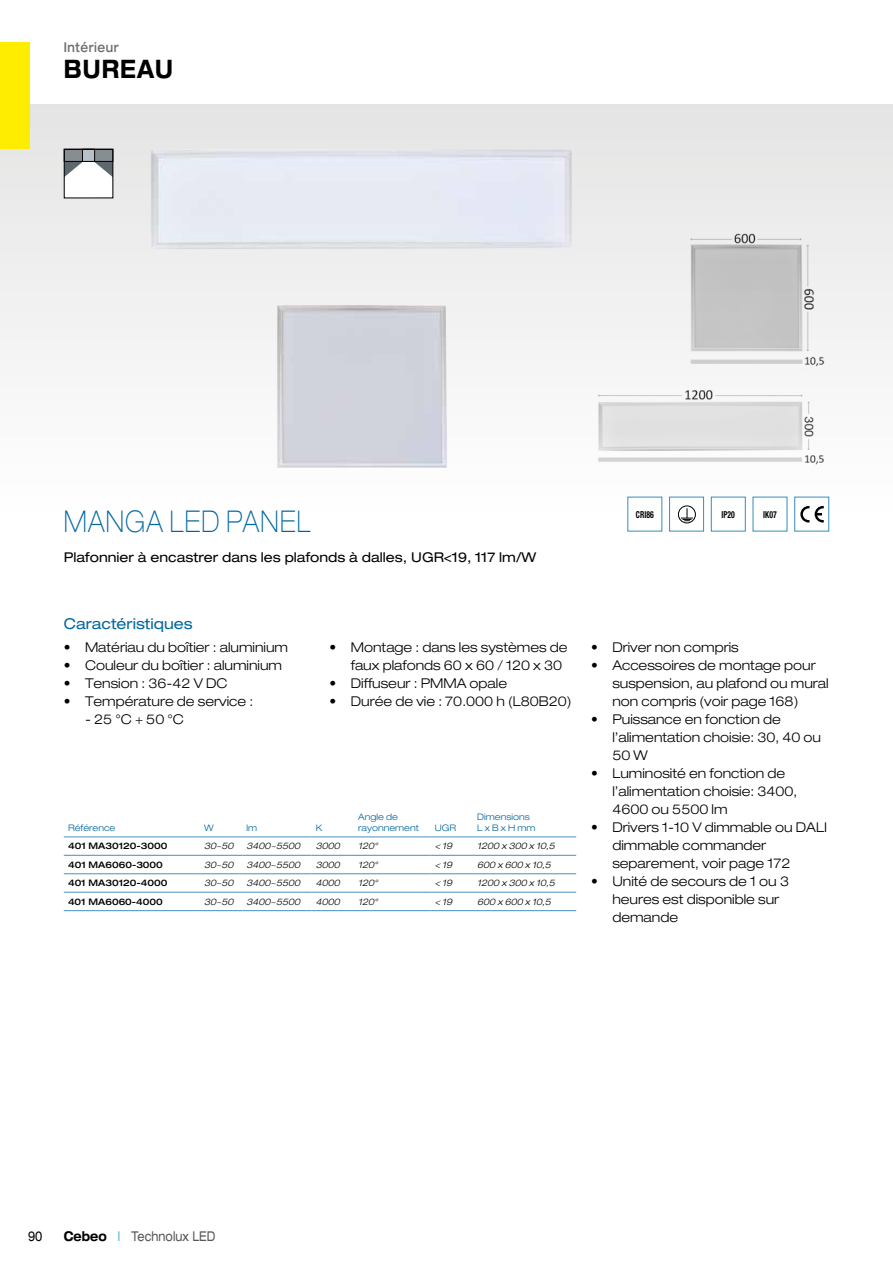
<style>
.page{position:relative;width:893px;height:1263px;background:#fff}
.page>*{position:absolute;margin:0;border:0;box-sizing:border-box;transform-origin:0 0}
.t1{font:100 expanded 30px "Helvetica Neue LT Std";letter-spacing:.05em;color:#0067a0;scale:.8 1}
.t2{font:700 expanded 25.5px "Helvetica Neue LT Std";letter-spacing:.05em;color:#000;scale:.8 1}
.t3{font:expanded 15px "Helvetica Neue LT Std";color:#0067a0}
.t4{font:300 expanded 13.5px/18px "Helvetica Neue LT Std";color:#000}
.t5{font:expanded 13.5px "Helvetica Neue LT Std";color:#000}
.t6{font:expanded 13.5px "Helvetica Neue LT Std";color:#575756;scale:.8 1}
.t7{font:500 expanded 13.5px "Helvetica Neue LT Std";letter-spacing:.05em;color:#706f6f;scale:.8 1}
.t8{font:expanded 13.5px "Helvetica Neue LT Std";color:#000;scale:.8 1}
.t9{font:700 condensed 9.6px "Helvetica Neue LT Std";color:#000;scale:.8 1}
.t10{font:italic 300 expanded 9px "Helvetica Neue LT Std";color:#000}
.t11{font:500 expanded 9px "Helvetica Neue LT Std";color:#000}
.t12{font:300 expanded 9px/10.5px "Helvetica Neue LT Std";color:#0067a0}
.s1{font-weight:700;color:#000}
.s2{color:#62b5d3}
</style>
<div class="page">
<div style="left:0;top:104px;width:893px;height:447px;background:linear-gradient(to bottom,#e4e4e4,#fff)"></div>
<div style="left:0;top:43px;width:30px;height:106px;background:#ffed00"></div>
<svg style="left:64px;top:149px;width:49px;height:49px"></svg>
<svg style="left:678px;top:506px;width:17px;height:17px"></svg>
<div style="left:678px;top:506px;width:18px;height:17px;border:1px solid #000;border-radius:50%"></div>
<svg style="left:681px;top:508px;width:12px;height:13px"></svg>
<div style="left:669px;top:497px;width:35px;height:34px;border:1px solid #368dbc"></div>
<div style="left:711px;top:497px;width:35px;height:34px;border:1px solid #368dbc"></div>
<svg style="left:800px;top:506px;width:9px;height:16px"></svg>
<svg style="left:815px;top:506px;width:9px;height:16px"></svg>
<div style="left:794px;top:497px;width:35px;height:34px;border:1px solid #368dbc"></div>
<img style="left:150px;top:149px;width:422px;height:319px">
<hr style="left:64px;top:836px;width:136px;height:1px;background:#5c9bc6">
<hr style="left:200px;top:836px;width:42px;height:1px;background:#5c9bc6">
<hr style="left:242px;top:836px;width:69px;height:1px;background:#5c9bc6">
<hr style="left:311px;top:836px;width:43px;height:1px;background:#5c9bc6">
<hr style="left:354px;top:836px;width:77px;height:1px;background:#5c9bc6">
<hr style="left:431px;top:836px;width:42px;height:1px;background:#5c9bc6">
<hr style="left:473px;top:836px;width:103px;height:1px;background:#5c9bc6">
<hr style="left:64px;top:855px;width:136px;height:1px;background:#5c9bc6">
<hr style="left:200px;top:855px;width:42px;height:1px;background:#5c9bc6">
<hr style="left:242px;top:855px;width:69px;height:1px;background:#5c9bc6">
<hr style="left:311px;top:855px;width:43px;height:1px;background:#5c9bc6">
<hr style="left:354px;top:855px;width:77px;height:1px;background:#5c9bc6">
<hr style="left:431px;top:855px;width:42px;height:1px;background:#5c9bc6">
<hr style="left:473px;top:855px;width:103px;height:1px;background:#5c9bc6">
<hr style="left:64px;top:873px;width:136px;height:1px;background:#5c9bc6">
<hr style="left:200px;top:873px;width:42px;height:1px;background:#5c9bc6">
<hr style="left:242px;top:873px;width:69px;height:1px;background:#5c9bc6">
<hr style="left:311px;top:873px;width:43px;height:1px;background:#5c9bc6">
<hr style="left:354px;top:873px;width:77px;height:1px;background:#5c9bc6">
<hr style="left:431px;top:873px;width:42px;height:1px;background:#5c9bc6">
<hr style="left:473px;top:873px;width:103px;height:1px;background:#5c9bc6">
<hr style="left:64px;top:892px;width:136px;height:1px;background:#5c9bc6">
<hr style="left:200px;top:892px;width:42px;height:1px;background:#5c9bc6">
<hr style="left:242px;top:892px;width:69px;height:1px;background:#5c9bc6">
<hr style="left:311px;top:892px;width:43px;height:1px;background:#5c9bc6">
<hr style="left:354px;top:892px;width:77px;height:1px;background:#5c9bc6">
<hr style="left:431px;top:892px;width:42px;height:1px;background:#5c9bc6">
<hr style="left:473px;top:892px;width:103px;height:1px;background:#5c9bc6">
<hr style="left:64px;top:910px;width:136px;height:1px;background:#5c9bc6">
<hr style="left:200px;top:910px;width:42px;height:1px;background:#5c9bc6">
<hr style="left:242px;top:910px;width:69px;height:1px;background:#5c9bc6">
<hr style="left:311px;top:910px;width:43px;height:1px;background:#5c9bc6">
<hr style="left:354px;top:910px;width:77px;height:1px;background:#5c9bc6">
<hr style="left:431px;top:910px;width:42px;height:1px;background:#5c9bc6">
<hr style="left:473px;top:910px;width:103px;height:1px;background:#5c9bc6">
<img style="left:595px;top:149px;width:234px;height:319px">
<p class="t7" style="left:64px;top:39px;width:70px">Intérieur</p>
<h2 class="t2" style="left:64px;top:53px;width:138px">BUREAU</h2>
<h1 class="t1" style="left:64px;top:503px;width:310px">MANGA LED PANEL</h1>
<p class="t5" style="left:64px;top:549px;width:474px">Plafonnier à encastrer dans les plafonds à dalles, UGR&lt;19, 117 lm/W</p>
<p class="t3" style="left:64px;top:615px;width:130px">Caractéristiques</p>
<p class="t4" style="left:64px;top:638px;width:226px">• Matériau du boîtier : aluminium</p>
<p class="t4" style="left:64px;top:656px;width:220px">• Couleur du boîtier : aluminium</p>
<p class="t4" style="left:64px;top:674px;width:165px">• Tension : 36-42 V DC</p>
<p class="t4" style="left:64px;top:692px;width:191px">• Température de service :</p>
<p class="t4" style="left:85px;top:710px;width:100px">- 25 °C + 50 °C</p>
<p class="t4" style="left:351px;top:638px;width:218px;text-indent:-21px">• Montage : dans les systèmes de faux plafonds 60 x 60 / 120 x 30</p>
<p class="t4" style="left:330px;top:674px;width:179px">• Diffuseur : PMMA opale</p>
<p class="t4" style="left:330px;top:692px;width:244px">• Durée de vie : 70.000 h (L80B20)</p>
<p class="t12" style="left:68px;top:822px;width:49px">Référence</p>
<p class="t12" style="left:204px;top:822px;width:11px">W</p>
<p class="t12" style="left:247px;top:822px;width:12px">lm</p>
<p class="t12" style="left:316px;top:822px;width:8px">K</p>
<p class="t12" style="left:358px;top:812px;width:62px">Angle de rayonnement</p>
<p class="t12" style="left:435px;top:822px;width:23px">UGR</p>
<p class="t12" style="left:477px;top:812px;width:60px">Dimensions<br>L x B x H mm</p>
<p class="t11" style="left:68px;top:840px;width:101px">401 MA30120-3000</p>
<p class="t10" style="left:204px;top:841px;width:31px">30~50</p>
<p class="t10" style="left:247px;top:841px;width:55px">3400~5500</p>
<p class="t10" style="left:316px;top:841px;width:26px">3000</p>
<p class="t10" style="left:358px;top:841px;width:21px">120°</p>
<p class="t10" style="left:435px;top:841px;width:19px">&lt; 19</p>
<p class="t10" style="left:477px;top:841px;width:79px">1200 x 300 x 10,5</p>
<p class="t11" style="left:68px;top:859px;width:96px">401 MA6060-3000</p>
<p class="t10" style="left:204px;top:859px;width:31px">30~50</p>
<p class="t10" style="left:247px;top:859px;width:55px">3400~5500</p>
<p class="t10" style="left:316px;top:859px;width:26px">3000</p>
<p class="t10" style="left:358px;top:859px;width:21px">120°</p>
<p class="t10" style="left:435px;top:859px;width:19px">&lt; 19</p>
<p class="t10" style="left:477px;top:859px;width:75px">600 x 600 x 10,5</p>
<p class="t11" style="left:68px;top:877px;width:101px">401 MA30120-4000</p>
<p class="t10" style="left:204px;top:877px;width:31px">30~50</p>
<p class="t10" style="left:247px;top:877px;width:55px">3400~5500</p>
<p class="t10" style="left:316px;top:877px;width:26px">4000</p>
<p class="t10" style="left:358px;top:877px;width:21px">120°</p>
<p class="t10" style="left:435px;top:877px;width:19px">&lt; 19</p>
<p class="t10" style="left:477px;top:877px;width:79px">1200 x 300 x 10,5</p>
<p class="t11" style="left:68px;top:896px;width:96px">401 MA6060-4000</p>
<p class="t10" style="left:204px;top:896px;width:31px">30~50</p>
<p class="t10" style="left:247px;top:896px;width:55px">3400~5500</p>
<p class="t10" style="left:316px;top:896px;width:26px">4000</p>
<p class="t10" style="left:358px;top:896px;width:21px">120°</p>
<p class="t10" style="left:435px;top:896px;width:19px">&lt; 19</p>
<p class="t10" style="left:477px;top:896px;width:75px">600 x 600 x 10,5</p>
<p class="t9" style="left:636px;top:508px;width:24px">CRI86</p>
<p class="t9" style="left:722px;top:508px;width:18px">IP20</p>
<p class="t9" style="left:763px;top:508px;width:18px">IK07</p>
<p class="t4" style="left:591px;top:638px;width:149px">• Driver non compris</p>
<p class="t4" style="left:612px;top:656px;width:218px;text-indent:-21px">• Accessoires de montage pour suspension, au plafond ou mural non compris (voir page 168)</p>
<p class="t4" style="left:612px;top:710px;width:210px;text-indent:-21px">• Puissance en fonction de l’alimentation choisie: 30, 40 ou<br>50 W</p>
<p class="t4" style="left:612px;top:764px;width:186px;text-indent:-21px">• Luminosité en fonction de l’alimentation choisie: 3400,<br>4600 ou 5500 lm</p>
<p class="t4" style="left:612px;top:818px;width:216px;text-indent:-21px">• Drivers 1-10 V dimmable ou DALI dimmable commander separement, voir page 172</p>
<p class="t4" style="left:612px;top:872px;width:178px;text-indent:-21px">• Unité de secours de 1 ou 3 heures est disponible sur demande</p>
<p class="t8" style="left:28px;top:1228px;width:20px">90</p>
<p class="t6" style="left:64px;top:1228px;width:191px"><span class="s1">Cebeo</span> <span class="s2">I</span> Technolux LED</p>
</div>
